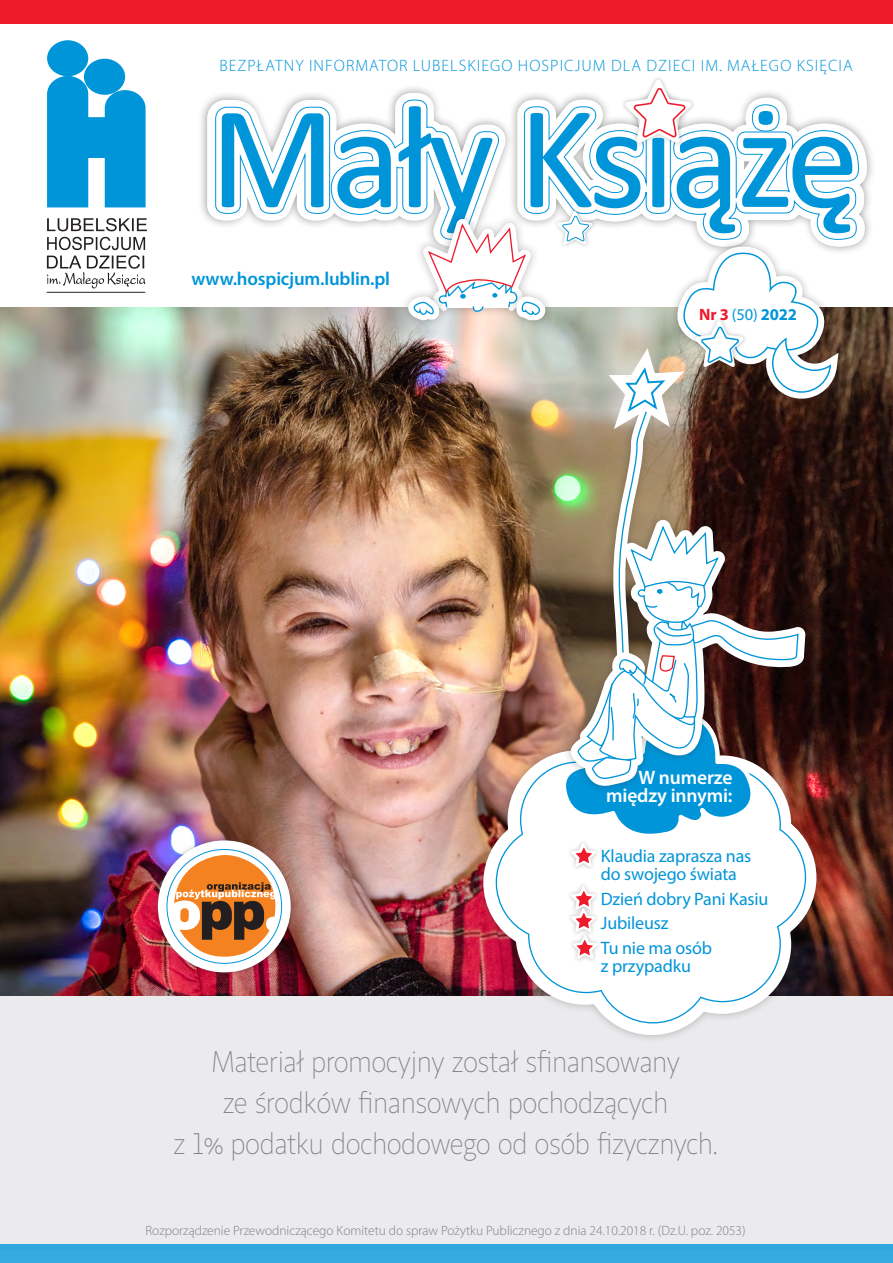
<style>
.page{position:relative;width:893px;height:1263px;background:#fff}
.page>*{position:absolute;margin:0;border:0;box-sizing:border-box;transform-origin:0 0}
.t1{font:300 30.3px/41.1px "Sana Sans";letter-spacing:-.02em;color:#808285;text-align:center;scale:.92 1}
.T_20{font:600 19.5px "Myriad Pro";letter-spacing:-.01em;color:#fff}
.T_20-2{font:600 18.75px "Myriad Pro";letter-spacing:-.01em;color:#0095d9}
.T_20-3{font:18px/18px "Myriad Pro";letter-spacing:-.01em;color:#0095d9}
.T_20-4{font:300 16.5px "Myriad Pro";letter-spacing:.065em;color:#0095d9}
.T_20-5{font:16.5px "Myriad Pro";color:#0095d9}
.t2{font:300 13.5px "Myriad Pro";color:#808285}
.s1{font-weight:700;color:#ee1b2d}
.s2{font-weight:700}
</style>
<div class="page">
<img style="left:0;top:308px;width:893px;height:688px">
<div style="left:0;top:996px;width:893px;height:253px;background:#ebeaed"></div>
<div style="left:0;top:0;width:893px;height:24px;background:#ee1b2d"></div>
<hr style="left:47px;top:292px;width:98px;height:1px;background:#231f20">
<svg style="left:47px;top:40px;width:99px;height:167px"></svg>
<svg style="left:47px;top:218px;width:100px;height:13px"></svg>
<svg style="left:47px;top:237px;width:98px;height:51px"></svg>
<div style="left:0;top:1244px;width:893px;height:19px;background:#33aae0"></div>
<div style="left:153px;top:836px;width:142px;height:141px;background:#231f20;opacity:.3"></div>
<img style="left:164px;top:80px;width:695px;height:959px">
<p class="T_20-4" style="left:219px;top:56px;width:635px">BEZPŁATNY INFORMATOR LUBELSKIEGO HOSPICJUM DLA DZIECI IM. MAŁEGO KSIĘCIA</p>
<p class="T_20-2" style="left:191px;top:267px;width:200px">www.hospicjum.lublin.pl</p>
<p class="T_20-5" style="left:699px;top:305px;width:99px"><span class="s1">Nr 3</span> (50) <span class="s2">2022</span></p>
<p class="T_20" style="left:638px;top:765px;width:96px">W numerze</p>
<p class="T_20" style="left:606px;top:783px;width:128px">między innymi:</p>
<p class="T_20-3" style="left:601px;top:847px;width:152px">Klaudia zaprasza nas do swojego świata</p>
<p class="T_20-3" style="left:601px;top:889px;width:169px">Dzień dobry Pani Kasiu</p>
<p class="T_20-3" style="left:601px;top:914px;width:69px">Jubileusz</p>
<p class="T_20-3" style="left:601px;top:938px;width:113px">Tu nie ma osób z przypadku</p>
<p class="t1" style="left:174px;top:1042px;width:593px">Materiał promocyjny został sfinansowany<br>ze środków finansowych pochodzących<br>z 1% podatku dochodowego od osób fizycznych.</p>
<p class="t2" style="left:146px;top:1223px;width:602px">Rozporządzenie Przewodniczącego Komitetu do spraw Pożytku Publicznego z dnia 24.10.2018 r. (Dz.U. poz. 2053)</p>
</div>
